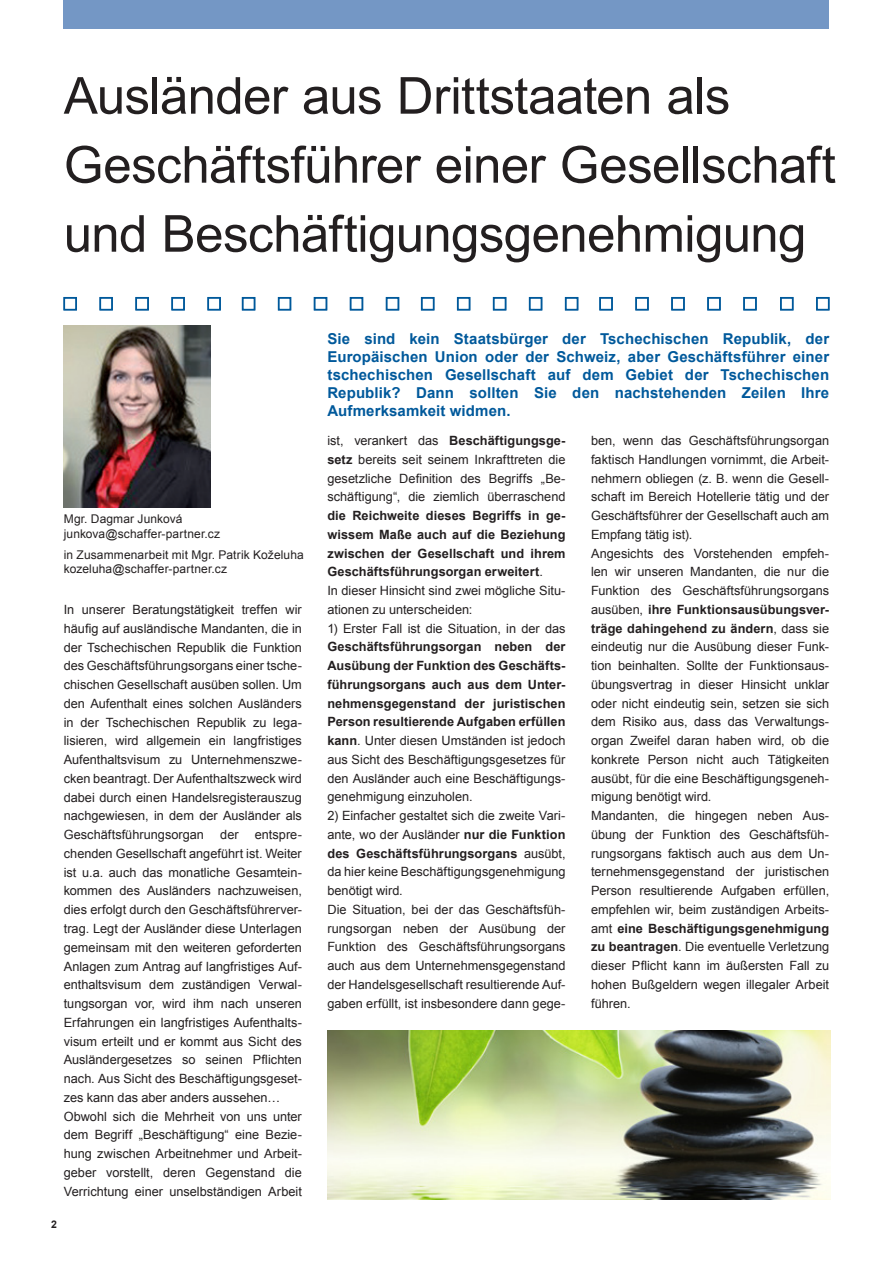
<style>
.page{position:relative;width:893px;height:1263px;background:#fff}
.page>*{position:absolute;margin:0;border:0;box-sizing:border-box;transform-origin:0 0}
.t1{font:51px/69px "Arial";letter-spacing:-.015em;color:#231f20}
.t2{font:700 15px/18px "Arial";letter-spacing:.01em;color:#00599b;text-align:justify}
.t3{font:12.75px/18.8px "Arial";color:#231f20;text-align:justify}
.t4{font:700 12.75px/18.8px "Arial";letter-spacing:.005em;color:#231f20;text-align:justify}
.t5{font:12px "Arial";letter-spacing:.01em;color:#231f20}
.t6{font:700 10.5px "Arial";color:#231f20}
.s1{font-weight:400}
.s2{font-weight:700}
</style>
<div class="page">
<div style="left:63px;top:297px;width:14px;height:13px;border:2px solid #00599b"></div>
<div style="left:421px;top:297px;width:13px;height:13px;border:2px solid #00599b"></div>
<div style="left:242px;top:297px;width:13px;height:13px;border:2px solid #00599b"></div>
<div style="left:599px;top:297px;width:14px;height:13px;border:2px solid #00599b"></div>
<div style="left:99px;top:297px;width:14px;height:13px;border:2px solid #00599b"></div>
<div style="left:457px;top:297px;width:13px;height:13px;border:2px solid #00599b"></div>
<div style="left:278px;top:297px;width:13px;height:13px;border:2px solid #00599b"></div>
<div style="left:635px;top:297px;width:14px;height:13px;border:2px solid #00599b"></div>
<div style="left:135px;top:297px;width:14px;height:13px;border:2px solid #00599b"></div>
<div style="left:493px;top:297px;width:13px;height:13px;border:2px solid #00599b"></div>
<div style="left:314px;top:297px;width:13px;height:13px;border:2px solid #00599b"></div>
<div style="left:671px;top:297px;width:14px;height:13px;border:2px solid #00599b"></div>
<div style="left:171px;top:297px;width:14px;height:13px;border:2px solid #00599b"></div>
<div style="left:529px;top:297px;width:13px;height:13px;border:2px solid #00599b"></div>
<div style="left:350px;top:297px;width:13px;height:13px;border:2px solid #00599b"></div>
<div style="left:707px;top:297px;width:14px;height:13px;border:2px solid #00599b"></div>
<div style="left:780px;top:297px;width:13px;height:13px;border:2px solid #00599b"></div>
<div style="left:207px;top:297px;width:14px;height:13px;border:2px solid #00599b"></div>
<div style="left:565px;top:297px;width:13px;height:13px;border:2px solid #00599b"></div>
<div style="left:386px;top:297px;width:13px;height:13px;border:2px solid #00599b"></div>
<div style="left:743px;top:297px;width:14px;height:13px;border:2px solid #00599b"></div>
<div style="left:816px;top:297px;width:14px;height:13px;border:2px solid #00599b"></div>
<div style="left:64px;top:0;width:765px;height:29px;background:#7497c5"></div>
<img style="left:327px;top:1030px;width:503px;height:169px">
<img style="left:64px;top:325px;width:146px;height:182px">
<p class="t1" style="left:64px;top:62px;width:773px">Ausländer aus Drittstaaten als<br>Geschäftsführer einer Gesellschaft und Beschäftigungsgenehmigung</p>
<p class="t5" style="left:64px;top:511px;width:120px">Mgr. Dagmar Junková</p>
<p class="t5" style="left:64px;top:526px;width:158px">junkova@schaffer-partner.cz</p>
<p class="t5" style="left:64px;top:547px;width:242px">in Zusammenarbeit mit Mgr. Patrik Koželuha</p>
<p class="t5" style="left:64px;top:561px;width:165px">kozeluha@schaffer-partner.cz</p>
<p class="t3" style="left:64px;top:600px;width:240px">In unserer Beratungstätigkeit treffen wir häufig auf ausländische Mandanten, die in der Tschechischen Republik die Funktion des Geschäftsführungsorgans einer tsche&shy;chischen Gesellschaft ausüben sollen. Um den Aufenthalt eines solchen Ausländers in der Tschechischen Republik zu lega&shy;lisieren, wird allgemein ein langfristiges Aufenthaltsvisum zu Unternehmenszwe&shy;cken beantragt. Der Aufenthaltszweck wird dabei durch einen Handelsregisterauszug nachgewiesen, in dem der Ausländer als Geschäftsführungsorgan</p>
<p class="t3" style="left:220px;top:825px;width:20px">der</p>
<p class="t3" style="left:64px;top:825px;width:240px;text-indent:191px">entspre&shy;chenden Gesellschaft angeführt ist. Weiter ist u.a. auch das monatliche Gesamtein&shy;kommen des Ausländers nachzuweisen, dies erfolgt durch den Geschäftsführerver&shy;trag. Legt der Ausländer diese Unterlagen gemeinsam mit den weiteren geforderten Anlagen zum Antrag auf langfristiges Auf&shy;enthaltsvisum dem zuständigen Verwal&shy;tungsorgan vor, wird ihm nach unseren Erfahrungen ein langfristiges Aufenthalts&shy;visum erteilt und er kommt aus Sicht des Ausländergesetzes so seinen Pflichten nach. Aus Sicht des Beschäftigungsgeset&shy;zes kann das aber anders aussehen…</p>
<p class="t3" style="left:64px;top:1107px;width:240px">Obwohl sich die Mehrheit von uns unter dem Begriff „Beschäftigung“ eine Bezie&shy;hung zwischen Arbeitnehmer und Arbeit&shy;geber vorstellt, deren Gegenstand die Verrichtung einer unselbständigen Arbeit</p>
<p class="t6" style="left:51px;top:1217px;width:7px">2</p>
<p class="t2" style="left:327px;top:330px;width:503px">Sie sind kein Staatsbürger der Tschechischen Republik, der Europäischen Union oder der Schweiz, aber Geschäftsführer einer tschechischen Gesellschaft auf dem Gebiet der Tschechischen Republik? Dann sollten Sie den nachstehenden Zeilen Ihre Aufmerksamkeit widmen.</p>
<p class="t4" style="left:327px;top:432px;width:240px"><span class="s1">ist, verankert das</span> Beschäftigungsge&shy;setz <span class="s1">bereits seit seinem Inkrafttreten die gesetzliche Definition des Begriffs „Be&shy;schäftigung“, die ziemlich überraschend </span>die Reichweite dieses Begriffs in ge&shy;wissem Maße auch auf die Beziehung zwischen der Gesellschaft und ihrem Geschäftsführungsorgan erweitert<span class="s1">.</span></p>
<p class="t3" style="left:327px;top:581px;width:240px">In dieser Hinsicht sind zwei mögliche Situ&shy;ationen zu unterscheiden:</p>
<p class="t4" style="left:327px;top:619px;width:240px"><span class="s1">1) Erster Fall ist die Situation, in der das </span>Geschäftsführungsorgan neben der Ausübung der Funktion des Geschäfts&shy;führungsorgans auch aus dem Unter&shy;nehmensgegenstand der juristischen Person resultierende Aufgaben erfüllen kann<span class="s1">. Unter diesen Umständen ist jedoch aus Sicht des Beschäftigungsgesetzes für den Ausländer auch eine Beschäftigungs&shy;genehmigung einzuholen.</span></p>
<p class="t3" style="left:327px;top:806px;width:240px">2) Einfacher gestaltet sich die zweite Vari&shy;ante, wo der Ausländer <span class="s2">nur die Funktion des Geschäftsführungsorgans</span> ausübt, da hier keine Beschäftigungsgenehmigung benötigt wird.</p>
<p class="t3" style="left:327px;top:900px;width:240px">Die Situation, bei der das Geschäftsfüh&shy;rungsorgan neben der Ausübung der Funktion des Geschäftsführungsorgans auch aus dem Unternehmensgegenstand der Handelsgesellschaft resultierende Auf&shy;gaben erfüllt, ist insbesondere dann gege-</p>
<p class="t3" style="left:591px;top:431px;width:240px">ben, wenn das Geschäftsführungsorgan faktisch Handlungen vornimmt, die Arbeit&shy;nehmern obliegen (z. B. wenn die Gesell&shy;schaft im Bereich Hotellerie tätig und der Geschäftsführer der Gesellschaft auch am Empfang tätig ist).</p>
<p class="t3" style="left:591px;top:544px;width:240px">Angesichts des Vorstehenden empfeh&shy;len wir unseren Mandanten, die nur die Funktion des Geschäftsführungsorgans ausüben, <span class="s2">ihre Funktionsausübungsver&shy;träge dahingehend zu ändern</span>, dass sie eindeutig nur die Ausübung dieser Funk&shy;tion beinhalten. Sollte der Funktionsaus&shy;übungsvertrag in dieser Hinsicht unklar oder nicht eindeutig sein, setzen sie sich dem Risiko aus, dass das Verwaltungs&shy;organ Zweifel daran haben wird, ob die konkrete Person nicht auch Tätigkeiten ausübt, für die eine Beschäftigungsgeneh&shy;migung benötigt wird.</p>
<p class="t3" style="left:591px;top:806px;width:240px">Mandanten, die hingegen neben Aus&shy;übung der Funktion des Geschäftsfüh&shy;rungsorgans faktisch auch aus dem Un&shy;ternehmensgegenstand der juristischen Person resultierende Aufgaben erfüllen, empfehlen wir, beim zuständigen Arbeits&shy;amt <span class="s2">eine Beschäftigungsgenehmigung zu beantragen</span>. Die eventuelle Verletzung dieser Pflicht kann im äußersten Fall zu hohen Bußgeldern wegen illegaler Arbeit führen.</p>
</div>
